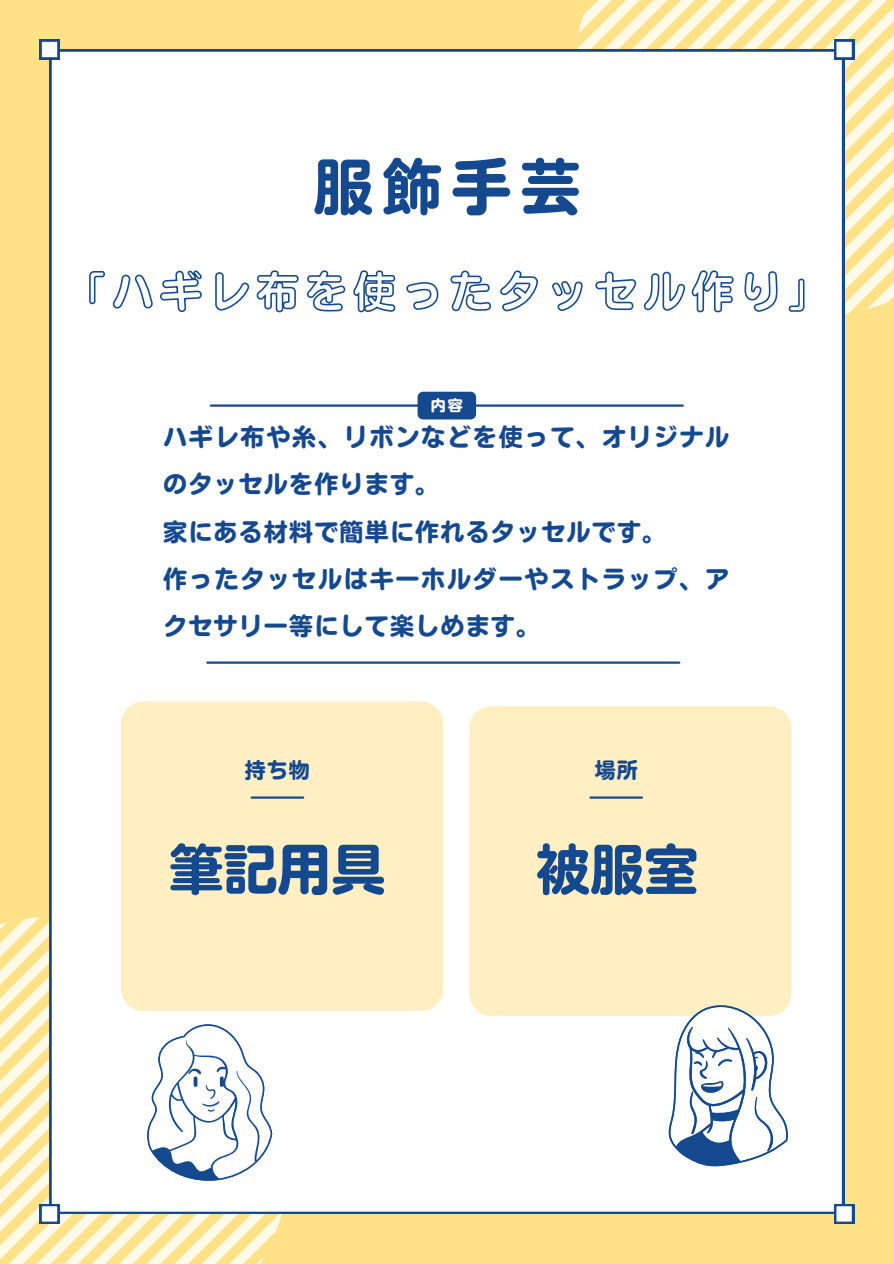
<style>
.page{position:relative;width:894px;height:1264px;background:#fff}
.page>*{position:absolute;margin:0;border:0;box-sizing:border-box;transform-origin:0 0}
.t1{font:60px "Nud Motoya Maru Std W6";color:#15498f}
.t2{font:54px "Nud Motoya Maru Std W6";color:#15498f}
.t3{font:24px/47.2px "Nud Motoya Maru Std W6";letter-spacing:.05em;color:#15498f}
.t4{font:21px "Nud Motoya Maru Std W6";color:#15498f}
.t5{font:15px "Nud Motoya Maru Std W6";color:#fff}
</style>
<div class="page">
<div style="left:0;top:0;width:893px;height:1263px;background:#ffe188"></div>
<svg style="left:577px;top:0;width:316px;height:318px"></svg>
<svg style="left:0;top:917px;width:291px;height:346px"></svg>
<div style="left:49px;top:50px;width:794px;height:1163px;background:#fff"></div>
<hr style="left:211px;top:404px;width:471px;height:3px;background:#15498f">
<hr style="left:207px;top:661px;width:472px;height:2px;background:#15498f">
<svg style="left:40px;top:40px;width:19px;height:19px"></svg>
<svg style="left:40px;top:1203px;width:19px;height:20px"></svg>
<svg style="left:834px;top:40px;width:19px;height:19px"></svg>
<svg style="left:834px;top:1203px;width:19px;height:20px"></svg>
<div style="left:121px;top:701px;width:322px;height:310px;background:#ffefc3;border-radius:22px"></div>
<div style="left:469px;top:706px;width:322px;height:310px;background:#ffefc3;border-radius:22px"></div>
<svg style="left:147px;top:1023px;width:125px;height:157px;background:#e0e7f0"></svg>
<svg style="left:668px;top:1005px;width:119px;height:161px;background:#cfd9e5"></svg>
<hr style="left:251px;top:796px;width:52px;height:2px;background:#15498f">
<hr style="left:590px;top:796px;width:52px;height:2px;background:#15498f">
<div style="left:417px;top:392px;width:59px;height:27px;background:#15498f"></div>
<svg style="left:88px;top:229px;width:717px;height:122px;background:#f0f3f8"></svg>
<p class="t1" style="left:313px;top:156px;width:268px">服飾手芸</p>
<h1 class="t5" style="left:430px;top:398px;width:34px">内容</h1>
<p class="t3" style="left:163px;top:413px;width:567px">ハギレ布や糸、リボンなどを使って、オリジナルのタッセルを作ります。<br>家にある材料で簡単に作れるタッセルです。<br>作ったタッセルはキーホルダーやストラップ、アクセサリー等にして楽しめます。</p>
<p class="t4" style="left:245px;top:759px;width:67px">持ち物</p>
<h4 class="t4" style="left:594px;top:759px;width:45px">場所</h4>
<h5 class="t2" style="left:169px;top:842px;width:218px">筆記用具</h5>
<h2 class="t2" style="left:536px;top:842px;width:164px">被服室</h2>
</div>
